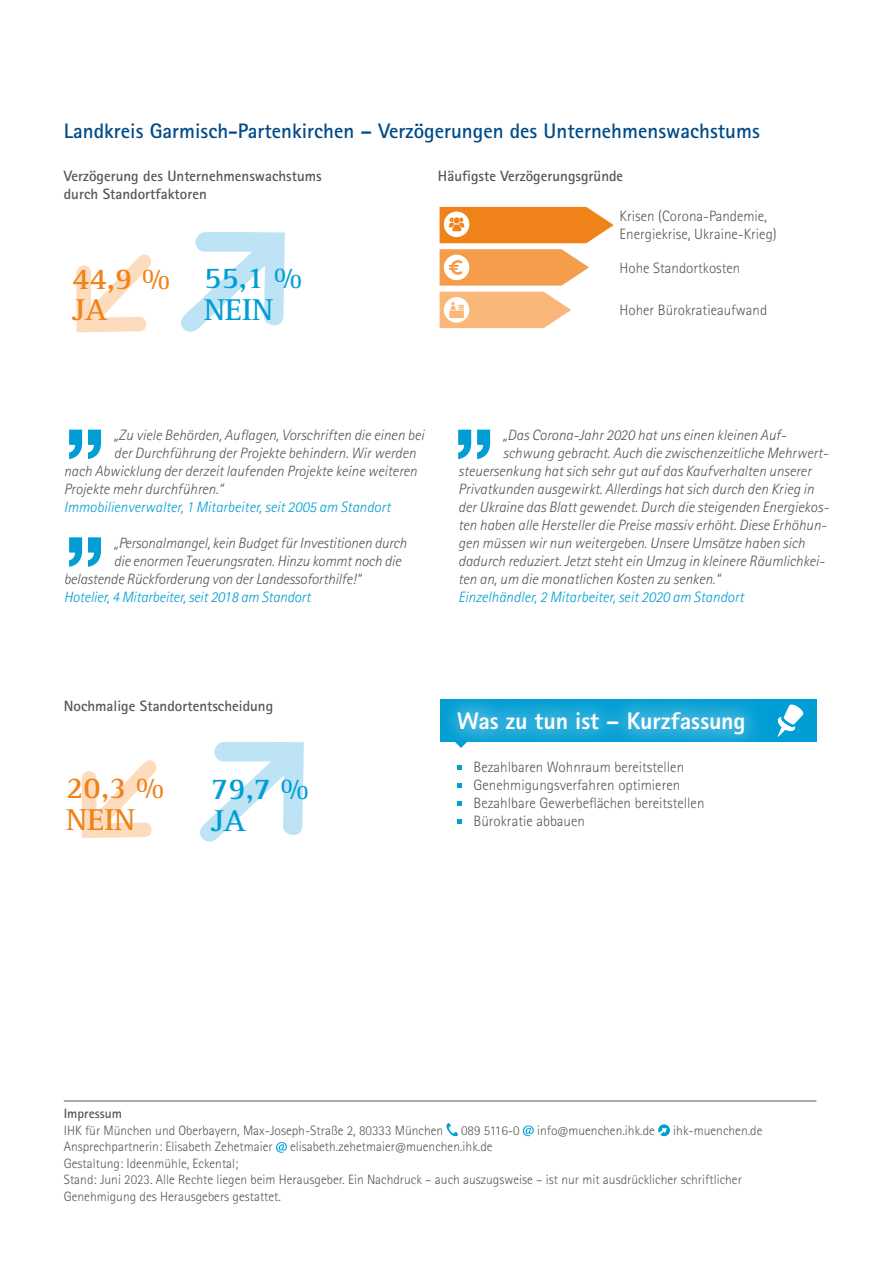
<style>
.page{position:relative;width:893px;height:1263px;background:#fff}
.page>*{position:absolute;margin:0;border:0;box-sizing:border-box;transform-origin:0 0}
.t1{font:700 31.2px/31.5px "Rotis Serif Std";color:#009ed4}
.t2{font:700 31.2px/31.5px "Rotis Serif Std";color:#f0821a}
.t3{font:800 24px "Rotis Sans Serif Std";letter-spacing:-.005em;color:#fff}
.t4{font:700 21px "Rotis Sans Serif Std";color:#004b88}
.t5{font:italic 300 15px "Rotis Sans Serif Std";color:#575756}
.t6{font:300 15px/18px "Rotis Sans Serif Std";color:#575756}
.t7{font:italic 300 15px "Rotis Sans Serif Std";color:#009ed4}
.t8{font:700 15px/18px "Rotis Sans Serif Std";color:#575756}
.t9{font:300 13.5px/16.5px "Rotis Sans Serif Std";color:#575756}
.t10{font:700 13.5px "Rotis Sans Serif Std";color:#575756}
</style>
<div class="page">
<svg style="left:440px;top:292px;width:131px;height:36px"></svg>
<hr style="left:64px;top:1100px;width:752px;height:1px;background:#575756">
<svg style="left:181px;top:232px;width:104px;height:100px"></svg>
<svg style="left:76px;top:254px;width:75px;height:78px"></svg>
<div style="left:440px;top:699px;width:376px;height:43px;background:#009ed4"></div>
<div style="left:431px;top:685px;width:341px;height:75px;background:#fff"></div>
<div style="left:440px;top:694px;width:323px;height:58px;background:#fff;opacity:.75"></div>
<svg style="left:455px;top:742px;width:12px;height:6px"></svg>
<svg style="left:69px;top:537px;width:32px;height:30px"></svg>
<svg style="left:69px;top:430px;width:32px;height:29px"></svg>
<svg style="left:458px;top:430px;width:32px;height:29px"></svg>
<svg style="left:200px;top:742px;width:104px;height:100px"></svg>
<svg style="left:81px;top:760px;width:76px;height:78px"></svg>
<svg style="left:457px;top:765px;width:5px;height:5px"></svg>
<svg style="left:457px;top:783px;width:5px;height:5px"></svg>
<svg style="left:457px;top:801px;width:5px;height:5px"></svg>
<svg style="left:457px;top:819px;width:5px;height:5px"></svg>
<svg style="left:777px;top:704px;width:26px;height:33px"></svg>
<svg style="left:440px;top:249px;width:149px;height:37px"></svg>
<svg style="left:440px;top:207px;width:174px;height:36px;background:#f29339"></svg>
<svg style="left:446px;top:1123px;width:12px;height:13px"></svg>
<svg style="left:523px;top:1125px;width:11px;height:11px"></svg>
<svg style="left:658px;top:1124px;width:12px;height:12px"></svg>
<svg style="left:659px;top:1128px;width:8px;height:7px"></svg>
<svg style="left:276px;top:1142px;width:11px;height:11px"></svg>
<h3 class="t4" style="left:64px;top:118px;width:698px">Landkreis Garmisch-Partenkirchen – Verzögerungen des Unternehmenswachstums</h3>
<p class="t8" style="left:64px;top:167px;width:260px">Verzögerung des Unternehmenswachstums durch Standortfaktoren</p>
<p class="t8" style="left:438px;top:167px;width:187px">Häufigste Verzögerungsgründe</p>
<h1 class="t2" style="left:72px;top:263px;width:99px">44,9 %<br>JA</h1>
<h1 class="t1" style="left:204px;top:262px;width:99px">55,1 %<br>NEIN</h1>
<p class="t6" style="left:620px;top:207px;width:159px">Krisen (Corona-Pandemie,<br>Energiekrise, Ukraine-Krieg)</p>
<p class="t6" style="left:620px;top:259px;width:122px">Hohe Standortkosten</p>
<p class="t6" style="left:620px;top:301px;width:149px">Hoher Bürokratieaufwand</p>
<p class="t5" style="left:114px;top:426px;width:312px">„Zu viele Behörden, Auflagen, Vorschriften die einen bei</p>
<p class="t5" style="left:114px;top:444px;width:304px">der Durchführung der Projekte behindern. Wir werden</p>
<p class="t5" style="left:64px;top:462px;width:355px">nach Abwicklung der derzeit laufenden Projekte keine weiteren</p>
<p class="t5" style="left:64px;top:480px;width:161px">Projekte mehr durchführen.“</p>
<p class="t7" style="left:64px;top:498px;width:328px">Immobilienverwalter, 1 Mitarbeiter, seit 2005 am Standort</p>
<p class="t5" style="left:114px;top:534px;width:294px">„Personalmangel, kein Budget für Investitionen durch</p>
<p class="t5" style="left:114px;top:552px;width:289px">die enormen Teuerungsraten. Hinzu kommt noch die</p>
<p class="t5" style="left:64px;top:570px;width:298px">belastende Rückforderung von der Landessoforthilfe!“</p>
<p class="t7" style="left:64px;top:588px;width:248px">Hotelier, 4 Mitarbeiter, seit 2018 am Standort</p>
<p class="t5" style="left:503px;top:426px;width:285px">„Das Corona-Jahr 2020 hat uns einen kleinen Auf-</p>
<p class="t5" style="left:503px;top:444px;width:327px">schwung gebracht. Auch die zwischenzeitliche Mehrwert-</p>
<p class="t5" style="left:458px;top:462px;width:355px">steuersenkung hat sich sehr gut auf das Kaufverhalten unserer</p>
<p class="t5" style="left:458px;top:480px;width:357px">Privatkunden ausgewirkt. Allerdings hat sich durch den Krieg in</p>
<p class="t5" style="left:458px;top:498px;width:372px">der Ukraine das Blatt gewendet. Durch die steigenden Energiekos-</p>
<p class="t5" style="left:458px;top:516px;width:370px">ten haben alle Hersteller die Preise massiv erhöht. Diese Erhöhun-</p>
<p class="t5" style="left:458px;top:534px;width:348px">gen müssen wir nun weitergeben. Unsere Umsätze haben sich</p>
<p class="t5" style="left:458px;top:552px;width:368px">dadurch reduziert. Jetzt steht ein Umzug in kleinere Räumlichkei-</p>
<p class="t5" style="left:458px;top:570px;width:263px">ten an, um die monatlichen Kosten zu senken.“</p>
<p class="t7" style="left:458px;top:588px;width:287px">Einzelhändler, 2 Mitarbeiter, seit 2020 am Standort</p>
<p class="t8" style="left:64px;top:697px;width:211px">Nochmalige Standortentscheidung</p>
<h1 class="t2" style="left:66px;top:772px;width:99px">20,3 %<br>NEIN</h1>
<h1 class="t1" style="left:211px;top:773px;width:99px">79,7 %<br>JA</h1>
<h2 class="t3" style="left:457px;top:706px;width:290px">Was zu tun ist – Kurzfassung</h2>
<p class="t6" style="left:474px;top:758px;width:232px">Bezahlbaren Wohnraum bereitstellen Genehmigungsverfahren optimieren Bezahlbare Gewerbeflächen bereitstellen Bürokratie abbauen</p>
<p class="t10" style="left:64px;top:1105px;width:60px">Impressum</p>
<p class="t9" style="left:64px;top:1122px;width:381px">IHK für München und Oberbayern, Max-Joseph-Straße 2, 80333 München</p>
<p class="t9" style="left:461px;top:1122px;width:60px">089 5116-0</p>
<p class="t9" style="left:537px;top:1122px;width:119px">info@muenchen.ihk.de</p>
<p class="t9" style="left:673px;top:1122px;width:91px">ihk-muenchen.de</p>
<p class="t9" style="left:64px;top:1138px;width:210px">Ansprechpartnerin: Elisabeth Zehetmaier</p>
<p class="t9" style="left:290px;top:1138px;width:204px">elisabeth.zehetmaier@muenchen.ihk.de</p>
<p class="t9" style="left:64px;top:1155px;width:680px">Gestaltung: Ideenmühle, Eckental;<br>Stand: Juni 2023. Alle Rechte liegen beim Herausgeber. Ein Nachdruck – auch auszugsweise – ist nur mit ausdrücklicher schriftlicher<br>Genehmigung des Herausgebers gestattet.</p>
</div>
